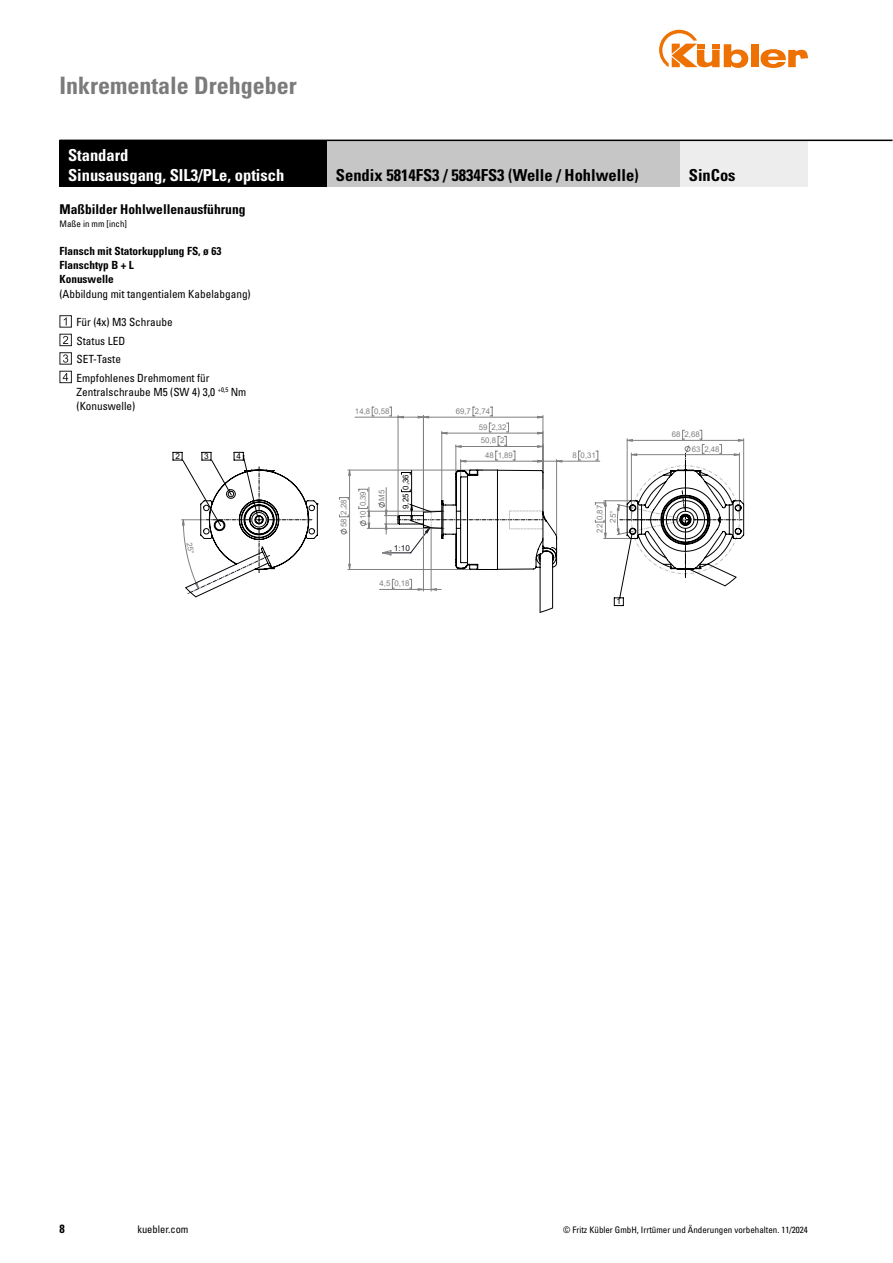
<style>
.page{position:relative;width:893px;height:1263px;background:#fff}
.page>*{position:absolute;margin:0;border:0;box-sizing:border-box;transform-origin:0 0}
.t1{font:700 condensed 24px "Univers LT Std";color:#7c7b7b}
.t2{font:700 condensed 16.5px "Univers LT Std";color:#000}
.t3{font:700 condensed 16.5px/19.8px "Univers LT Std";color:#fff}
.t4{font:700 condensed 13.5px "Univers LT Std";color:#000}
.t5{font:700 condensed 12px "Univers LT Std";color:#000}
.t6{font:condensed 11.25px/18.5px "Univers LT Std";color:#000}
.t7{font:700 condensed 11.25px/14.2px "Univers LT Std";color:#000}
.t8{font:condensed 10.5px "Univers LT Std";color:#000}
.t9{font:condensed 9px "Univers LT Std";color:#000}
.t10{font:8.25px "Arial";color:#000}
.t11{font:8.25px "Arial";color:#191924}
.t12{font:7.8px/13.4px "Arial";color:#808080}
.t13{font:7.8px "Arial";color:#000}
</style>
<div class="page">
<div style="left:751px;top:44px;width:7px;height:23px;background:#ee7203"></div>
<svg style="left:760px;top:49px;width:48px;height:19px"></svg>
<svg style="left:659px;top:30px;width:89px;height:38px"></svg>
<hr style="left:355px;top:417px;width:43px;height:1px;background:#808080">
<hr style="left:348px;top:569px;width:135px;height:1px;background:#808080">
<hr style="left:348px;top:470px;width:135px;height:1px;background:#808080">
<hr style="left:498px;top:805px;width:126px;height:1px;background:#c0c0c0">
<hr style="left:498px;top:819px;width:126px;height:1px;background:#c0c0c0">
<hr style="left:498px;top:785px;width:126px;height:1px;background:#c0c0c0">
<hr style="left:498px;top:792px;width:126px;height:1px;background:#c0c0c0">
<hr style="left:498px;top:798px;width:126px;height:1px;background:#c0c0c0">
<hr style="left:498px;top:812px;width:126px;height:1px;background:#c0c0c0">
<hr style="left:498px;top:826px;width:126px;height:1px;background:#c0c0c0">
<hr style="left:624px;top:809px;width:157px;height:1px;background:#c0c0c0">
<hr style="left:498px;top:778px;width:283px;height:1px;background:#c0c0c0">
<hr style="left:134px;top:384px;width:1px;height:244px;background:#c0c0c0">
<hr style="left:134px;top:834px;width:647px;height:1px;background:#c0c0c0">
<hr style="left:134px;top:384px;width:647px;height:1px;background:#c0c0c0">
<hr style="left:793px;top:384px;width:1px;height:244px;background:#c0c0c0">
<svg style="left:339px;top:470px;width:12px;height:100px"></svg>
<div style="left:680px;top:140px;width:128px;height:47px;background:#ededed"></div>
<div style="left:60px;top:140px;width:267px;height:47px;background:#000"></div>
<div style="left:327px;top:140px;width:353px;height:47px;background:#c6c6c6"></div>
<svg style="left:64px;top:317px;width:3px;height:8px"></svg>
<div style="left:60px;top:315px;width:12px;height:13px;border:1px solid #221f20"></div>
<svg style="left:63px;top:336px;width:5px;height:8px"></svg>
<div style="left:60px;top:334px;width:12px;height:12px;border:1px solid #221f20"></div>
<svg style="left:63px;top:354px;width:5px;height:9px"></svg>
<div style="left:60px;top:352px;width:12px;height:13px;border:1px solid #221f20"></div>
<svg style="left:63px;top:373px;width:5px;height:8px"></svg>
<div style="left:60px;top:371px;width:12px;height:12px;border:1px solid #221f20"></div>
<hr style="left:60px;top:140px;width:832px;height:1px;background:#000">
<svg style="left:359px;top:407px;width:385px;height:206px"></svg>
<svg style="left:182px;top:466px;width:136px;height:132px"></svg>
<h1 class="t1" style="left:60px;top:71px;width:239px">Inkrementale Drehgeber</h1>
<h2 class="t3" style="left:68px;top:145px;width:218px">Standard<br>Sinusausgang, SIL3/PLe, optisch</h2>
<p class="t4" style="left:60px;top:201px;width:188px">Maßbilder Hohlwellenausführung</p>
<p class="t9" style="left:60px;top:218px;width:69px">Maße in mm [inch]</p>
<p class="t7" style="left:60px;top:244px;width:163px">Flansch mit Statorkupplung FS, ø 63<br>Flanschtyp B + L<br>Konuswelle</p>
<p class="t6" style="left:60px;top:284px;width:193px">(Abbildung mit tangentialem Kabelabgang)</p>
<p class="t6" style="left:77px;top:313px;width:134px">Für (4x) M3 Schraube<br>Status LED<br>SET-Taste<br>Empfohlenes Drehmoment für</p>
<p class="t6" style="left:77px;top:384px;width:171px;line-height:14.2px">Zentralschraube M5 (SW 4) 3,0 <sup>+0,5</sup> Nm (Konuswelle)</p>
<p class="t10" style="left:175px;top:450px;width:6px">2</p>
<p class="t10" style="left:204px;top:450px;width:6px">3</p>
<p class="t10" style="left:236px;top:450px;width:6px">4</p>
<h2 class="t2" style="left:336px;top:165px;width:304px">Sendix 5814FS3 / 5834FS3 (Welle / Hohlwelle)</h2>
<h2 class="t2" style="left:689px;top:165px;width:48px">SinCos</h2>
<p class="t12" style="left:337px;top:527px;width:29px;rotate:-90deg">58 2,28</p>
<p class="t12" style="left:355px;top:405px;width:36px">14,8 0,58</p>
<p class="t12" style="left:456px;top:405px;width:36px">69,7 2,74</p>
<p class="t12" style="left:479px;top:421px;width:29px">59 2,32<br>50,8 2</p>
<p class="t12" style="left:356px;top:519px;width:29px;rotate:-90deg">10 0,39</p>
<p class="t12" style="left:375px;top:501px;width:12px;rotate:-90deg">M5</p>
<p class="t13" style="left:400px;top:509px;width:36px;rotate:-90deg">9,25 0,36</p>
<p class="t11" style="left:394px;top:542px;width:18px">1:10</p>
<p class="t12" style="left:485px;top:449px;width:29px">48 1,89</p>
<p class="t12" style="left:572px;top:449px;width:25px">8 0,31</p>
<p class="t12" style="left:593px;top:533px;width:29px;rotate:-90deg">22 0,87</p>
<p class="t12" style="left:379px;top:577px;width:32px">4,5 0,18</p>
<p class="t10" style="left:617px;top:595px;width:6px">1</p>
<p class="t12" style="left:672px;top:428px;width:29px">68 2,68</p>
<p class="t12" style="left:692px;top:442px;width:29px">63 2,48</p>
<p class="t5" style="left:60px;top:1221px;width:7px">8</p>
<p class="t8" style="left:137px;top:1223px;width:53px">kuebler.com</p>
<p class="t9" style="left:563px;top:1224px;width:246px">© Fritz Kübler GmbH, Irrtümer und Änderungen vorbehalten. 11/2024</p>
</div>
